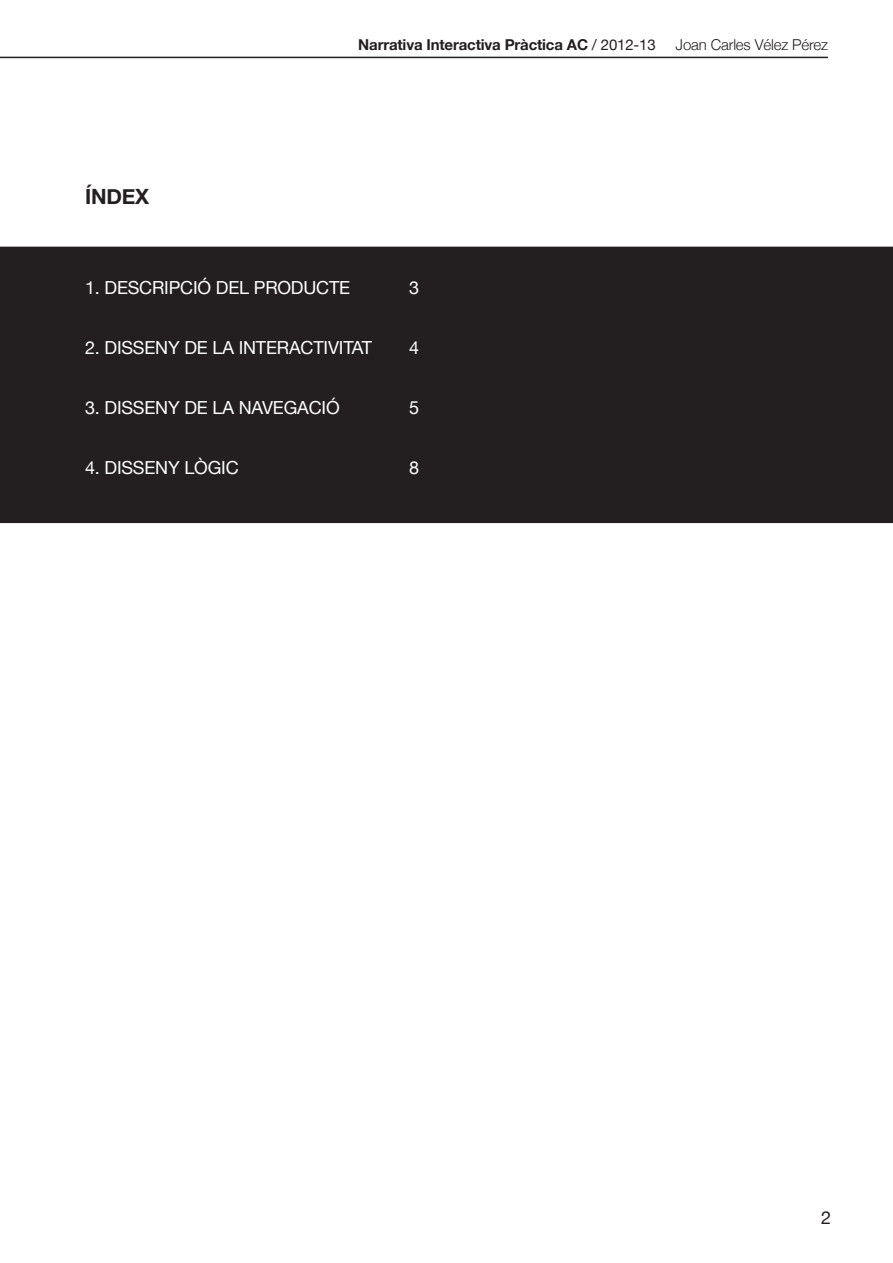
<style>
.page{position:relative;width:893px;height:1263px;background:#fff}
.page>*{position:absolute;margin:0;border:0;box-sizing:border-box;transform-origin:0 0}
.Estilo_de_párrafo_1{font:700 21px "Helvetica Neue";letter-spacing:-.01em;color:#231f20}
.Estilo_de_párrafo_1-2{font:18px "Helvetica Neue";letter-spacing:-.01em;color:#fff}
.Estilo_de_párrafo_1-3{font:18px "Helvetica Neue";color:#231f20}
.t1{font:700 15px "Helvetica Neue";letter-spacing:-.01em;color:#231f20}
.t2{font:300 15px "Helvetica Neue";letter-spacing:-.01em;color:#231f20}
.s1{font-weight:400}
</style>
<div class="page">
<hr style="left:0;top:57px;width:828px;height:1px;background:#231f20">
<div style="left:0;top:247px;width:893px;height:276px;background:#231f20"></div>
<p class="Estilo_de_párrafo_1" style="left:85px;top:178px;width:66px">ÍNDEX</p>
<p class="t1" style="left:358px;top:31px;width:299px">Narrativa Interactiva Pràctica AC <span class="s1">/ 2012-13</span></p>
<p class="t2" style="left:676px;top:33px;width:154px">Joan Carles Vélez Pérez</p>
<p class="Estilo_de_párrafo_1-2" style="left:85px;top:272px;width:267px">1. DESCRIPCIÓ DEL PRODUCTE</p>
<p class="Estilo_de_párrafo_1-2" style="left:409px;top:272px;width:12px">3</p>
<p class="Estilo_de_párrafo_1-2" style="left:85px;top:332px;width:288px">2. DISSENY DE LA INTERACTIVITAT</p>
<p class="Estilo_de_párrafo_1-2" style="left:409px;top:332px;width:12px">4</p>
<p class="Estilo_de_párrafo_1-2" style="left:85px;top:392px;width:256px">3. DISSENY DE LA NAVEGACIÓ</p>
<p class="Estilo_de_párrafo_1-2" style="left:409px;top:392px;width:12px">5</p>
<p class="Estilo_de_párrafo_1-2" style="left:85px;top:452px;width:155px">4. DISSENY LÒGIC</p>
<p class="Estilo_de_párrafo_1-2" style="left:409px;top:452px;width:12px">8</p>
<p class="Estilo_de_párrafo_1-3" style="left:821px;top:1202px;width:12px">2</p>
</div>
